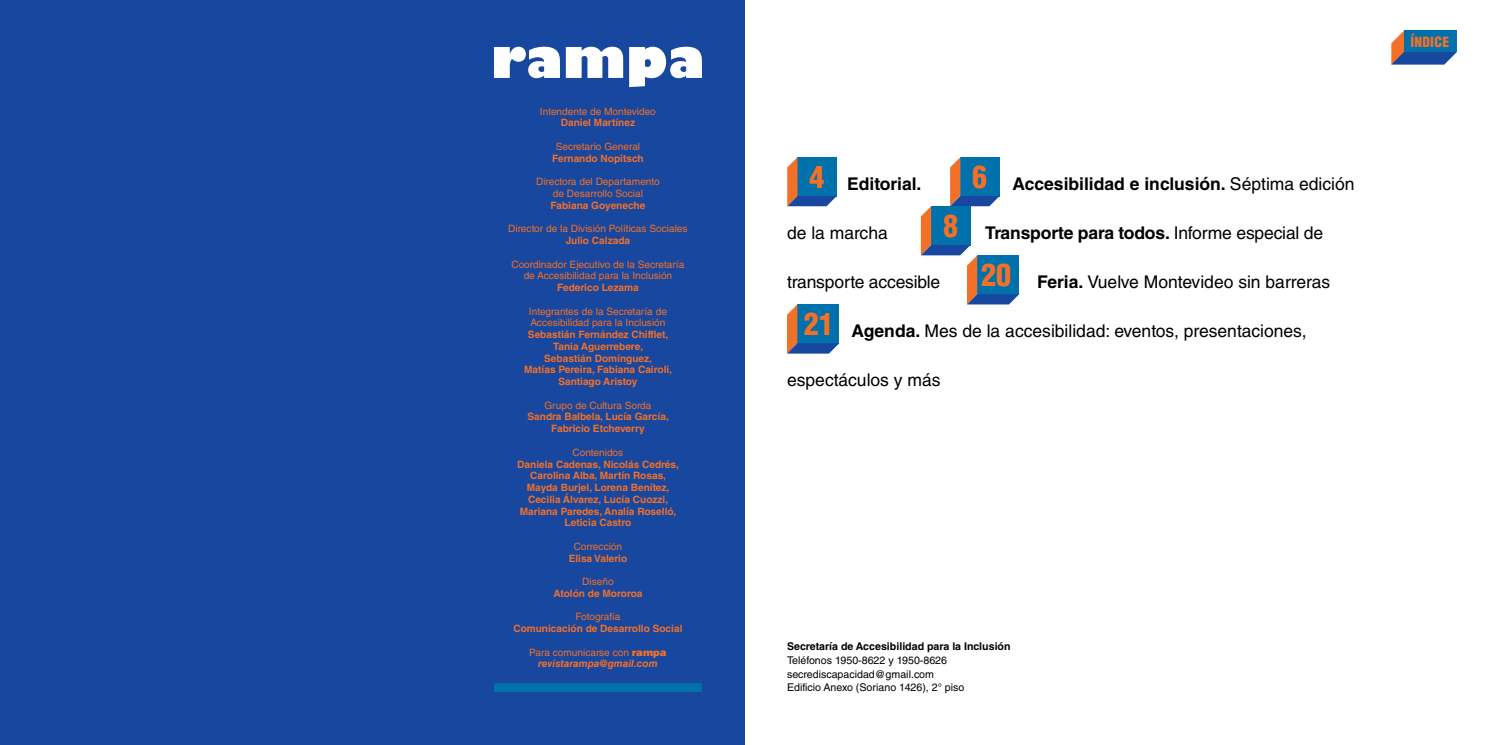
<style>
.page{position:relative;width:1489px;height:745px;background:#fff}
.page>*{position:absolute;margin:0;border:0;box-sizing:border-box;transform-origin:0 0}
.t1{font:900 condensed 30px "Helvetica LT Std";color:#f37029}
.t2{font:17.5px "Helvetica LT Std";color:#000}
.t3{font:700 17.5px "Helvetica LT Std";color:#000}
.t4{font:900 condensed 13.75px "Helvetica LT Std";letter-spacing:.02em;color:#f37029}
.t5{font:10.62px/13.8px "Helvetica LT Std";color:#000}
.t6{font:700 10.62px "Helvetica LT Std";color:#000}
.t7{font:700 10.12px/11.8px "Helvetica LT Std";color:#f37029;text-align:center}
.t8{font:10.12px/11.8px "Helvetica LT Std";color:#f37029;text-align:center}
.t9{font:italic 700 10.12px/11.8px "Helvetica LT Std";color:#f37029;text-align:center}
.s1{font-weight:400;font-style:normal}
.s2{font-weight:900;font-style:normal}
.s3{font-weight:400}
.s4{font-weight:700}
</style>
<div class="page">
<div style="left:0;top:0;width:744px;height:744px;background:#17479e"></div>
<div style="left:494px;top:682px;width:208px;height:9px;background:#0071aa"></div>
<svg style="left:494px;top:47px;width:208px;height:40px"></svg>
<svg style="left:1391px;top:31px;width:65px;height:34px"></svg>
<div style="left:1403px;top:30px;width:53px;height:22px;background:#0071aa"></div>
<svg style="left:787px;top:157px;width:49px;height:49px;background:#377096"></svg>
<svg style="left:920px;top:157px;width:99px;height:147px"></svg>
<svg style="left:787px;top:304px;width:52px;height:49px;background:#347097"></svg>
<p class="t8" style="left:540px;top:105px;width:117px">Intendente de Montevideo</p>
<p class="t7" style="left:560px;top:117px;width:76px">Daniel Martínez</p>
<p class="t8" style="left:555px;top:140px;width:86px">Secretario General</p>
<p class="t7" style="left:552px;top:152px;width:93px">Fernando Nopitsch</p>
<p class="t8" style="left:536px;top:176px;width:125px">Directora del Departamento de Desarrollo Social</p>
<p class="t7" style="left:550px;top:199px;width:96px">Fabiana Goyeneche</p>
<p class="t8" style="left:508px;top:223px;width:181px">Director de la División Políticas Sociales</p>
<p class="t7" style="left:565px;top:234px;width:66px">Julio Calzada</p>
<p class="t8" style="left:511px;top:258px;width:174px">Coordinador Ejecutivo de la Secretaría de Accesibilidad para la Inclusión</p>
<p class="t7" style="left:557px;top:281px;width:83px">Federico Lezama</p>
<p class="t8" style="left:529px;top:305px;width:139px;text-align:left">Integrantes de la Secretaría de<br>Accesibilidad para la Inclusión</p>
<p class="t7" style="left:524px;top:328px;width:149px">Sebastián Fernández Chifflet,<br>Tania Aguerrebere,<br>Sebastián Domínguez,<br>Matías Pereira, Fabiana Cairoli,<br>Santiago Aristoy</p>
<p class="t8" style="left:544px;top:399px;width:109px">Grupo de Cultura Sorda</p>
<p class="t7" style="left:527px;top:410px;width:143px">Sandra Balbela, Lucía García,<br>Fabricio Etcheverry</p>
<p class="t8" style="left:572px;top:446px;width:52px">Contenidos</p>
<p class="t7" style="left:517px;top:457px;width:163px">Daniela Cadenas, Nicolás Cedrés,<br>Carolina Alba, Martín Rosas,<br>Mayda Burjel, Lorena Benítez,<br>Cecilia Álvarez, Lucía Cuozzi,<br>Mariana Paredes, Analía Roselló,<br>Leticia Castro</p>
<p class="t8" style="left:573px;top:540px;width:50px">Corrección</p>
<p class="t7" style="left:568px;top:551px;width:60px">Elisa Valerio</p>
<p class="t8" style="left:582px;top:575px;width:33px">Diseño</p>
<p class="t7" style="left:553px;top:587px;width:91px">Atolón de Mororoa</p>
<p class="t8" style="left:575px;top:610px;width:47px">Fotografía</p>
<p class="t7" style="left:513px;top:622px;width:170px">Comunicación de Desarrollo Social</p>
<p class="t9" style="left:529px;top:645px;width:139px"><span class="s1">Para comunicarse con</span> <span class="s2">rampa </span>revistarampa@gmail.com</p>
<h1 class="t1" style="left:809px;top:158px;width:16px">4</h1>
<h1 class="t1" style="left:972px;top:158px;width:16px">6</h1>
<h1 class="t1" style="left:943px;top:207px;width:16px">8</h1>
<h1 class="t1" style="left:981px;top:256px;width:31px">20</h1>
<h1 class="t1" style="left:803px;top:305px;width:31px">21</h1>
<h2 class="t3" style="left:847px;top:173px;width:76px">Editorial.</h2>
<h2 class="t3" style="left:1012px;top:173px;width:343px">Accesibilidad e inclusión. <span class="s3">Séptima edición</span></h2>
<h2 class="t2" style="left:787px;top:222px;width:102px">de la marcha</h2>
<h2 class="t3" style="left:985px;top:222px;width:339px">Transporte para todos. <span class="s3">Informe especial de</span></h2>
<h2 class="t2" style="left:787px;top:271px;width:155px">transporte accesible</h2>
<h2 class="t2" style="left:1037px;top:271px;width:294px"><span class="s4">Feria.</span> Vuelve Montevideo sin barreras</h2>
<h2 class="t2" style="left:851px;top:321px;width:456px"><span class="s4">Agenda.</span> Mes de la accesibilidad: eventos, presentaciones,</h2>
<h2 class="t2" style="left:787px;top:370px;width:155px">espectáculos y más</h2>
<h3 class="t4" style="left:1410px;top:33px;width:40px">ÍNDICE</h3>
<p class="t6" style="left:787px;top:639px;width:225px">Secretaría de Accesibilidad para la Inclusión</p>
<p class="t5" style="left:787px;top:652px;width:179px">Teléfonos 1950-8622 y 1950-8626 secrediscapacidad@gmail.com<br>Edificio Anexo (Soriano 1426), 2° piso</p>
</div>
